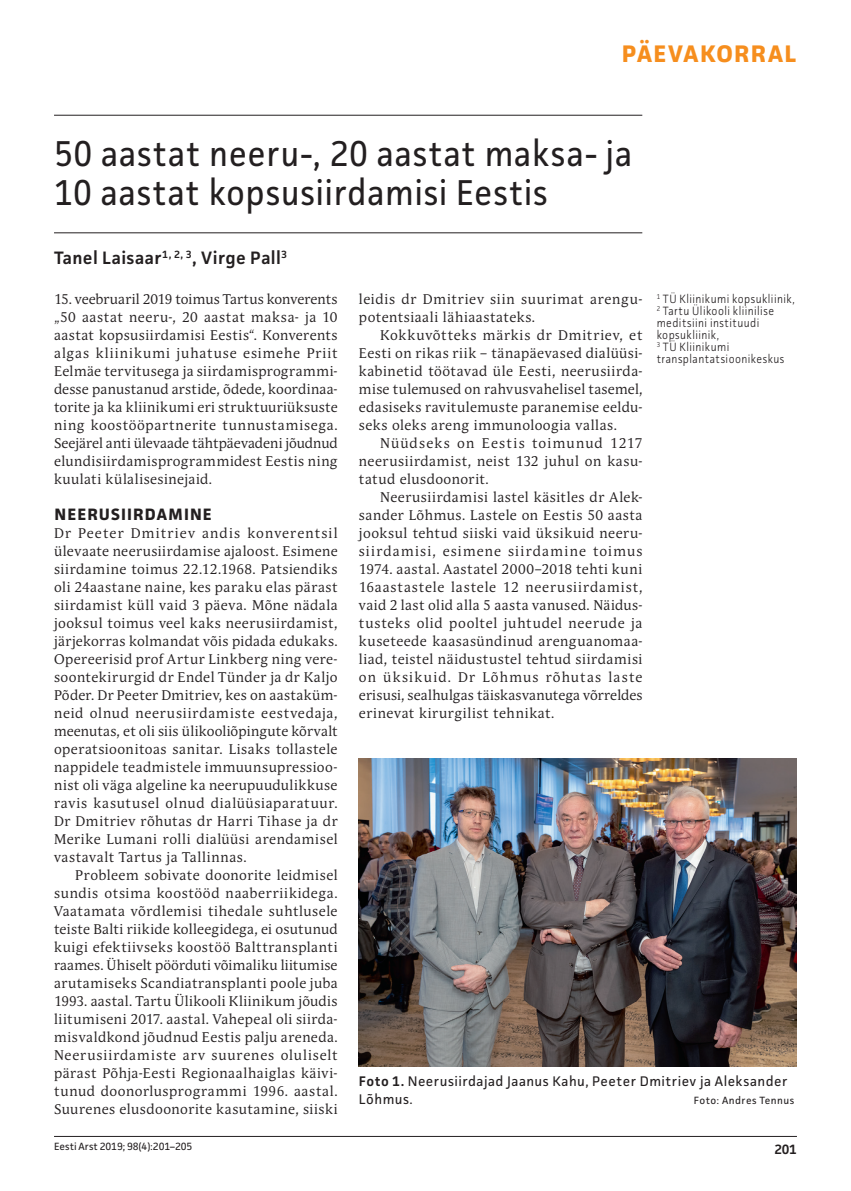
<style>
.page{position:relative;width:851px;height:1191px;background:#fff}
.page>*{position:absolute;margin:0;border:0;box-sizing:border-box;transform-origin:0 0}
.t1{font:36px/39px "Facit";letter-spacing:.02em;color:#231f20;scale:.95 1}
.t2{font:700 24px "Facit";color:#f68e1e}
.t3{font:600 18px "Facit";letter-spacing:.02em;color:#231f20}
.t4{font:700 16.5px "Facit";letter-spacing:.07em;color:#231f20}
.t5{font:13.95px/18px "Andulka Book Pro";letter-spacing:.04em;color:#231f20;text-align:justify}
.t6{font:13.95px/18px "Facit";letter-spacing:.035em;color:#231f20}
.t7{font:600 13.5px "Facit";color:#231f20}
.t8{font:300 12px/12px "Facit";letter-spacing:.04em;color:#231f20;scale:.9 1}
.t9{font:10.5px "Facit";letter-spacing:-.005em;color:#231f20}
.t10{font:10.5px "Facit";letter-spacing:.045em;color:#231f20}
.s1{font-weight:600}
</style>
<div class="page">
<hr style="left:54px;top:1136px;width:742px;height:1px;background:#231f20">
<hr style="left:54px;top:115px;width:588px;height:1px;background:#231f20">
<hr style="left:54px;top:232px;width:588px;height:1px;background:#231f20">
<img style="left:359px;top:758px;width:437px;height:308px">
<h2 class="t2" style="left:621px;top:39px;width:21px">PÄEVAKO</h2>
<h2 class="t2" style="left:734px;top:39px;width:49px">RRAL</h2>
<h1 class="t1" style="left:54px;top:133px;width:610px">50 aastat neeru-, 20 aastat maksa- ja<br>10 aastat kopsusiirdamisi Eestis</h1>
<p class="t3" style="left:54px;top:246px;width:234px">Tanel Laisaar<sup>1,</sup> <sup>2,</sup> <sup>3</sup>, Virge Pall<sup>3</sup></p>
<p class="t5" style="left:54px;top:290px;width:285px">15. veebruaril 2019 toimus Tartus konverents „50 aastat neeru-, 20 aastat maksa- ja 10 aastat kopsusiirdamisi Eestis“. Konverents algas kliinikumi juhatuse esimehe Priit Eelmäe tervitusega ja siirdamisprogrammi&shy;desse panustanud arstide, õdede, koordinaa&shy;torite ja ka kliinikumi eri struktuuriüksuste ning koostööpartnerite tunnustamisega.<br>Seejärel anti ülevaade tähtpäevadeni jõudnud elundisiirdamisprogrammidest Eestis ning kuulati külalisesinejaid.</p>
<p class="t4" style="left:54px;top:504px;width:159px">NEERUSIIRDAMINE</p>
<p class="t5" style="left:54px;top:524px;width:285px">Dr Peeter Dmitriev andis konverentsil ülevaate neerusiirdamise ajaloost. Esimene siirdamine toimus 22.12.1968. Patsiendiks oli 24aastane naine, kes paraku elas pärast siirdamist küll vaid 3 päeva. Mõne nädala jooksul toimus veel kaks neerusiirdamist, järjekorras kolmandat võis pidada edukaks.<br>Opereerisid prof Artur Linkberg ning vere&shy;soontekirurgid dr Endel Tünder ja dr Kaljo Põder. Dr Peeter Dmitriev, kes on aastaküm&shy;neid olnud neerusiirdamiste eestvedaja, meenutas, et oli siis ülikooliõpingute kõrvalt operatsioonitoas sanitar. Lisaks tollastele nappidele teadmistele immuunsupressioo&shy;nist oli väga algeline ka neerupuudulikkuse ravis kasutusel olnud dialüüsiaparatuur.<br>Dr Dmitriev rõhutas dr Harri Tihase ja dr Merike Lumani rolli dialüüsi arendamisel vastavalt Tartus ja Tallinnas.</p>
<p class="t5" style="left:54px;top:866px;width:285px;text-indent:21px">Probleem sobivate doonorite leidmisel sundis otsima koostööd naaberriikidega.<br>Vaatamata võrdlemisi tihedale suhtlusele teiste Balti riikide kolleegidega, ei osutunud kuigi efektiivseks koostöö Balttransplanti raames. Ühiselt pöörduti võimaliku liitumise arutamiseks Scandiatransplanti poole juba 1993. aastal. Tartu Ülikooli Kliinikum jõudis liitumiseni 2017. aastal. Vahepeal oli siirda&shy;misvaldkond jõudnud Eestis palju areneda.<br>Neerusiirdamiste arv suurenes oluliselt pärast Põhja-Eesti Regionaalhaiglas käivi&shy;tunud doonorlusprogrammi 1996. aastal.<br>Suurenes elusdoonorite kasutamine, siiski</p>
<p class="t9" style="left:54px;top:1139px;width:140px">Eesti Arst 2019; 98(4):201–205</p>
<p class="t5" style="left:359px;top:290px;width:284px">leidis dr Dmitriev siin suurimat arengu&shy;potentsiaali lähiaastateks.</p>
<p class="t5" style="left:359px;top:326px;width:285px;text-indent:21px">Kokkuvõtteks märkis dr Dmitriev, et Eesti on rikas riik – tänapäevased dialüüsi&shy;kabinetid töötavad üle Eesti, neerusiirda&shy;mise tulemused on rahvusvahelisel tasemel, edasiseks ravitulemuste paranemise eeldu&shy;seks oleks areng immunoloogia vallas.</p>
<p class="t5" style="left:359px;top:434px;width:285px;text-indent:21px">Nüüdseks on Eestis toimunud 1217 neerusiirdamist, neist 132 juhul on kasu&shy;tatud elusdoonorit.</p>
<p class="t5" style="left:359px;top:488px;width:285px;text-indent:21px">Neerusiirdamisi lastel käsitles dr Alek&shy;sander Lõhmus. Lastele on Eestis 50 aasta jooksul tehtud siiski vaid üksikuid neeru&shy;siirdamisi, esimene siirdamine toimus 1974. aastal. Aastatel 2000–2018 tehti kuni 16aastastele lastele 12 neerusiirdamist, vaid 2 last olid alla 5 aasta vanused. Näidus&shy;tusteks olid pooltel juhtudel neerude ja kuseteede kaasasündinud arenguanomaa&shy;liad, teistel näidustustel tehtud siirdamisi on üksikuid. Dr Lõhmus rõhutas laste erisusi, sealhulgas täiskasvanutega võrreldes erinevat kirurgilist tehnikat.</p>
<p class="t8" style="left:656px;top:292px;width:155px"><sup>1</sup> TÜ Kliinikumi kopsukliinik,<br><sup>2</sup> Tartu Ülikooli kliinilise meditsiini instituudi kopsukliinik,<br><sup>3</sup> TÜ Kliinikumi transplantatsioonikeskus</p>
<p class="t6" style="left:359px;top:1072px;width:430px"><span class="s1">Foto 1.</span> Neerusiirdajad Jaanus Kahu, Peeter Dmitriev ja Aleksander<br>Lõhmus.</p>
<p class="t10" style="left:693px;top:1094px;width:102px">Foto: Andres Tennus</p>
<p class="t7" style="left:774px;top:1140px;width:24px">201</p>
</div>
